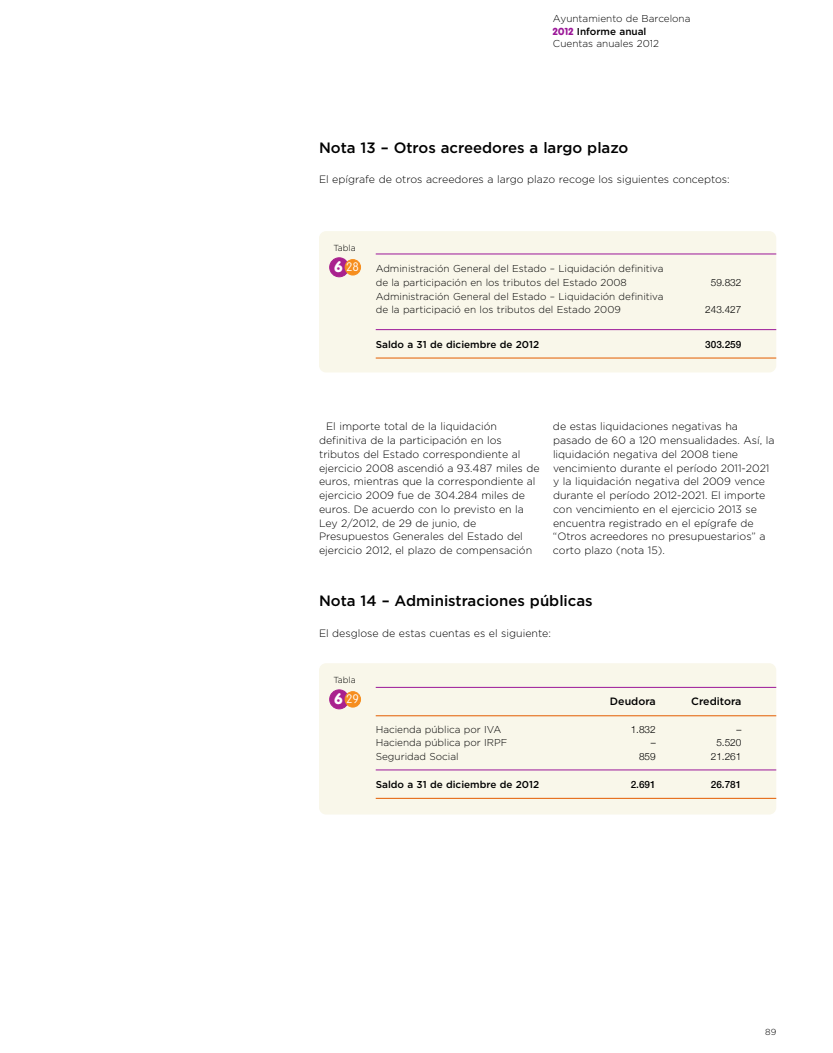
<style>
.page{position:relative;width:833px;height:1053px;background:#fff}
.page>*{position:absolute;margin:0;border:0;box-sizing:border-box;transform-origin:0 0}
.t1{font:500 15px "Gotham";color:#000}
.t2{font:100 12.12px "VAG Rounded";color:#fff}
.t3{font:300 10.62px/13.8px "Gotham";color:#000}
.t4{font:500 10.62px "Gotham";color:#000}
.t5{font:300 10px/12.5px "Gotham";color:#000}
.t6{font:500 10px "Gotham";color:#000}
.t7{font:300 10px "Helvetica Neue";color:#000}
.t8{font:500 10px "Helvetica Neue";color:#000}
.t9{font:300 8.75px "Gotham";color:#000}
.s1{font-family:"VAG Rounded";font-weight:900;color:#9b1798}
.s2{font-weight:500}
.s3{font-weight:900;font-size:15px}
</style>
<div class="page">
<div style="left:319px;top:231px;width:457px;height:141px;background:#f9f7ea;border-radius:7px"></div>
<hr style="left:376px;top:253px;width:400px;height:1px;background:#9b1798">
<hr style="left:376px;top:329px;width:400px;height:1px;background:#9b1798">
<hr style="left:376px;top:357px;width:400px;height:1px;background:#e35c00">
<div style="left:330px;top:258px;width:19px;height:19px;background:#a9218e;border-radius:50%"></div>
<div style="left:329px;top:258px;width:20px;height:19px;border:1px solid #a9218e;border-radius:50%"></div>
<div style="left:345px;top:259px;width:15px;height:16px;background:#f68e1e;border-radius:50%"></div>
<div style="left:345px;top:259px;width:15px;height:16px;border:1px solid #f68e1e;border-radius:50%"></div>
<div style="left:319px;top:663px;width:457px;height:151px;background:#f9f7ea;border-radius:7px"></div>
<hr style="left:376px;top:687px;width:400px;height:1px;background:#9b1798">
<hr style="left:376px;top:715px;width:400px;height:1px;background:#e35c00">
<hr style="left:376px;top:769px;width:400px;height:1px;background:#9b1798">
<hr style="left:376px;top:797px;width:400px;height:1px;background:#e35c00">
<div style="left:330px;top:689px;width:19px;height:19px;background:#a9218e;border-radius:50%"></div>
<div style="left:329px;top:689px;width:20px;height:20px;border:1px solid #a9218e;border-radius:50%"></div>
<div style="left:345px;top:691px;width:15px;height:16px;background:#f68e1e;border-radius:50%"></div>
<div style="left:345px;top:691px;width:15px;height:16px;border:1px solid #f68e1e;border-radius:50%"></div>
<p class="t5" style="left:553px;top:12px;width:139px">Ayuntamiento de Barcelona<br><span class="s1">2012</span> <span class="s2">Informe anual<br></span>Cuentas anuales 2012</p>
<h1 class="t1" style="left:319px;top:139px;width:311px">Nota 13 – Otros acreedores a largo plazo</h1>
<p class="t3" style="left:319px;top:172px;width:412px">El epígrafe de otros acreedores a largo plazo recoge los siguientes conceptos:</p>
<p class="t9" style="left:333px;top:242px;width:24px">Tabla</p>
<p class="t2" style="left:334px;top:261px;width:26px"><span class="s3">6</span> 28</p>
<p class="t5" style="left:376px;top:262px;width:289px;line-height:13.8px">Administración General del Estado – Liquidación definitiva de la participación en los tributos del Estado 2008</p>
<p class="t5" style="left:376px;top:289px;width:289px;line-height:13.8px">Administración General del Estado – Liquidación definitiva de la participació en los tributos del Estado 2009</p>
<p class="t7" style="left:711px;top:276px;width:32px">59.832</p>
<p class="t7" style="left:705px;top:303px;width:38px">243.427</p>
<p class="t6" style="left:376px;top:338px;width:165px">Saldo a 31 de diciembre de 2012</p>
<p class="t8" style="left:705px;top:340px;width:38px">303.259</p>
<p class="t3" style="left:319px;top:419px;width:222px;text-indent:7px">El importe total de la liquidación definitiva de la participación en los tributos del Estado correspondiente al ejercicio 2008 ascendió a 93.487 miles de euros, mientras que la correspondiente al ejercicio 2009 fue de 304.284 miles de euros. De acuerdo con lo previsto en la Ley 2/2012, de 29 de junio, de Presupuestos Generales del Estado del ejercicio 2012, el plazo de compensación</p>
<p class="t3" style="left:553px;top:419px;width:223px">de estas liquidaciones negativas ha pasado de 60 a 120 mensualidades. Así, la liquidación negativa del 2008 tiene vencimiento durante el período 2011-2021 y la liquidación negativa del 2009 vence durante el período 2012-2021. El importe con vencimiento en el ejercicio 2013 se encuentra registrado en el epígrafe de “Otros acreedores no presupuestarios” a corto plazo (nota 15).</p>
<h1 class="t1" style="left:319px;top:592px;width:275px">Nota 14 – Administraciones públicas</h1>
<p class="t3" style="left:319px;top:626px;width:233px">El desglose de estas cuentas es el siguiente:</p>
<p class="t9" style="left:333px;top:674px;width:24px">Tabla</p>
<p class="t2" style="left:334px;top:693px;width:26px"><span class="s3">6</span> 29</p>
<p class="t4" style="left:610px;top:695px;width:47px">Deudora</p>
<p class="t4" style="left:691px;top:695px;width:52px">Creditora</p>
<p class="t5" style="left:376px;top:723px;width:127px">Hacienda pública por IVA</p>
<p class="t7" style="left:631px;top:723px;width:27px">1.832</p>
<p class="t7" style="left:736px;top:723px;width:6px">–</p>
<p class="t5" style="left:376px;top:736px;width:133px">Hacienda pública por IRPF</p>
<p class="t7" style="left:651px;top:736px;width:6px">–</p>
<p class="t7" style="left:716px;top:736px;width:27px">5.520</p>
<p class="t5" style="left:376px;top:750px;width:84px">Seguridad Social</p>
<p class="t7" style="left:639px;top:750px;width:18px">859</p>
<p class="t7" style="left:711px;top:750px;width:32px">21.261</p>
<p class="t6" style="left:376px;top:778px;width:165px">Saldo a 31 de diciembre de 2012</p>
<p class="t8" style="left:631px;top:780px;width:27px">2.691</p>
<p class="t8" style="left:711px;top:780px;width:32px">26.781</p>
<p class="t9" style="left:765px;top:1026px;width:13px">89</p>
</div>
